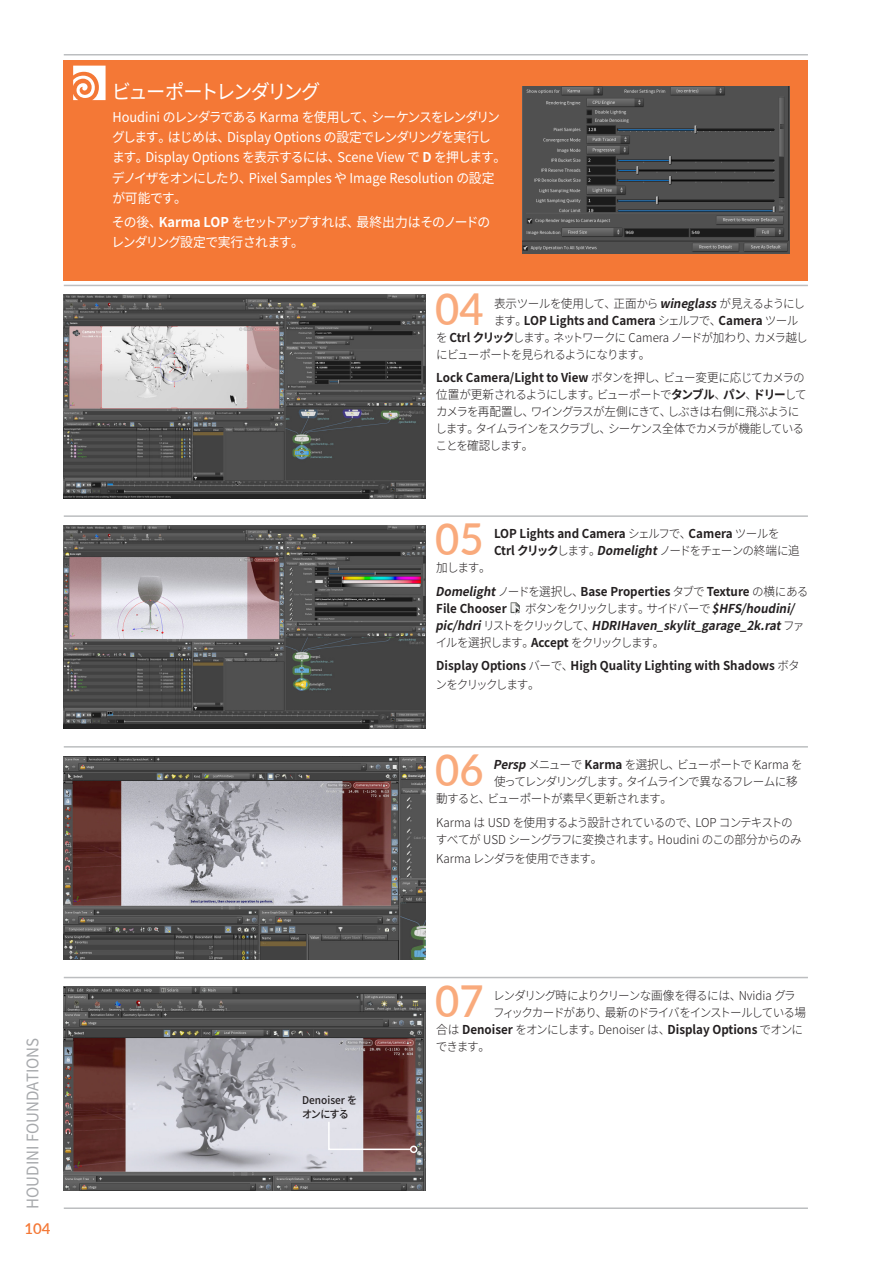
<style>
.page{position:relative;width:893px;height:1263px;background:#fff}
.page>*{position:absolute;margin:0;border:0;box-sizing:border-box;transform-origin:0 0}
.t1{font:600 43.95px "Lato";color:#f9aa7c;scale:.95 1}
.tip_title{font:20.25px "Noto Sans JP";letter-spacing:-.115em;color:#fff;scale:.95 1}
.t2{font:15.9px "Noto Sans JP";color:#a7a9ac;scale:.95 1}
.t3{font:600 15px "Lato";color:#f47836}
.tip_body{font:13.5px/20.2px "Noto Sans JP";letter-spacing:-.025em;color:#fff;scale:.95 1}
.tip_body-2{font:13.5px/20.2px "Noto Sans JP";letter-spacing:-.075em;color:#fff;scale:.95 1}
.t4{font:300 12.15px/17px "Noto Sans JP";letter-spacing:-.075em;color:#231f20;scale:.95 1}
.t5{font:700 12.15px/17px "Noto Sans JP";color:#231f20;scale:.95 1}
.t6{font:italic 700 12.15px/17px "Noto Sans JP";color:#231f20;scale:.95 1}
.t7{font:300 12.15px/17px "Noto Sans JP";letter-spacing:-.045em;color:#231f20;scale:.95 1}
.t8{font:300 12.15px "Noto Sans JP";letter-spacing:-.055em;color:#231f20;scale:.95 1}
.t9{font:300 12.15px "Noto Sans JP";letter-spacing:-.095em;color:#231f20;scale:.95 1}
.t10{font:300 12.15px "Noto Sans JP";letter-spacing:-.105em;color:#231f20;scale:.95 1}
.Labels{font:500 10.65px/13.8px "Noto Sans JP";color:#231f20;scale:.95 1}
.s1{font-weight:700}
.s2{font-weight:700;font-style:italic}
.s3{font-weight:300}
.s4{font-style:italic}
.s5{font-weight:300;font-style:normal}
.s6{font-style:normal}
</style>
<div class="page">
<hr style="left:64px;top:1207px;width:744px;height:2px;background:#bcbec0">
<hr style="left:64px;top:977px;width:744px;height:1px;background:#bcbec0">
<hr style="left:64px;top:746px;width:744px;height:2px;background:#bcbec0">
<hr style="left:64px;top:515px;width:744px;height:2px;background:#bcbec0">
<hr style="left:64px;top:285px;width:744px;height:1px;background:#bcbec0">
<hr style="left:64px;top:54px;width:744px;height:2px;background:#bcbec0">
<div style="left:64px;top:60px;width:744px;height:220px;background:#f47836"></div>
<svg style="left:73px;top:66px;width:33px;height:34px"></svg>
<img style="left:523px;top:87px;width:266px;height:166px">
<img style="left:64px;top:525px;width:362px;height:204px">
<img style="left:64px;top:756px;width:362px;height:204px">
<img style="left:64px;top:295px;width:362px;height:203px">
<img style="left:64px;top:987px;width:361px;height:203px">
<svg style="left:327px;top:1120px;width:85px;height:31px"></svg>
<div style="left:410px;top:1145px;width:7px;height:8px;border:2px solid #fff;border-radius:50%"></div>
<svg style="left:510px;top:602px;width:10px;height:12px"></svg>
<h3 class="t2" style="left:24px;top:1209px;width:182px;rotate:-90deg">HOUDINI FOUNDATIONS</h3>
<p class="t3" style="left:24px;top:1218px;width:28px">104</p>
<p class="tip_title" style="left:112px;top:80px;width:221px">ビューポートレンダリング</p>
<p class="tip_body" style="left:112px;top:107px;width:417px">Houdini のレンダラである Karma を使用して、シーケンスをレンダリングします。はじめは、Display Options の設定でレンダリングを実行します。Display Options を表示するには、Scene View で <span class="s1">D</span> を押します。デノイザをオンにしたり、Pixel Samples や Image Resolution の設定が可能です。</p>
<p class="tip_body-2" style="left:112px;top:212px;width:400px">その後、<span class="s1">Karma LOP</span> をセットアップすれば、最終出力はそのノードのレンダリング設定で実行されます。</p>
<p class="t1" style="left:435px;top:277px;width:53px">04</p>
<p class="t4" style="left:494px;top:295px;width:329px">表示ツールを使用して、正面から <span class="s2">wineglass</span>が見えるようにし</p>
<p class="t5" style="left:494px;top:312px;width:322px"><span class="s3">ます。</span>LOP Lights and Camera <span class="s3">シェルフで、</span>Camera <span class="s3">ツール</span></p>
<p class="t4" style="left:436px;top:329px;width:393px">を <span class="s1">Ctrl クリック</span>します。ネットワークに Camera ノードが加わり、カメラ越し</p>
<p class="t4" style="left:436px;top:346px;width:227px">にビューポートを見られるようになります。</p>
<p class="t4" style="left:435px;top:369px;width:392px"><span class="s1">Lock Camera/Light to View</span> ボタンを押し、ビュー変更に応じてカメラの位置が更新されるようにします。ビューポートで<span class="s1">タンブル</span>、<span class="s1">パン</span>、<span class="s1">ドリー</span>してカメラを再配置し、ワイングラスが左側にきて、しぶきは右側に飛ぶようにします。タイムラインをスクラブし、シーケンス全体でカメラが機能していることを確認します。</p>
<p class="t1" style="left:435px;top:507px;width:53px">05</p>
<p class="t5" style="left:494px;top:526px;width:323px">LOP Lights and Camera <span class="s3">シェルフで、</span>Camera <span class="s3">ツールを<br></span>Ctrl クリック<span class="s3">します。</span><span class="s4">Domelight</span><span class="s3">ノードをチェーンの終端に追</span></p>
<p class="t4" style="left:436px;top:560px;width:59px">加します。</p>
<p class="t5" style="left:435px;top:583px;width:394px"><span class="s4">Domelight</span><span class="s3">ノードを選択し、</span>Base Properties <span class="s3">タブで</span> Texture <span class="s3">の横にある<br></span>File Chooser</p>
<p class="t6" style="left:435px;top:600px;width:390px;text-indent:90px"><span class="s5">ボタンをクリックします。サイドバーで</span> $HFS/houdini/ pic/hdri<span class="s5">リストをクリックして、</span> HDRIHaven_skylit_garage_2k.rat<span class="s5">ファイルを選択します。</span><span class="s6">Accept</span> <span class="s5">をクリックします。</span></p>
<p class="t5" style="left:436px;top:656px;width:385px;line-height:19.2px">Display Options <span class="s3">バーで、</span>High Quality Lighting with Shadows <span class="s3">ボタンをクリックします。</span></p>
<p class="t1" style="left:435px;top:738px;width:53px">06</p>
<p class="t4" style="left:493px;top:756px;width:327px"><span class="s2">Persp</span>メニューで <span class="s1">Karma</span> を選択し、ビューポートで Karma を</p>
<p class="t10" style="left:494px;top:775px;width:321px">使ってレンダリングします。タイムラインで異なるフレームに移</p>
<p class="t4" style="left:436px;top:790px;width:250px">動すると、ビューポートが素早く更新されます。</p>
<p class="t7" style="left:436px;top:814px;width:387px">Karma は USD を使用するよう設計されているので、LOP コンテキストのすべてが USD シーングラフに変換されます。Houdini のこの部分からのみ</p>
<p class="t4" style="left:436px;top:850px;width:176px">Karma レンダラを使用できます。</p>
<p class="Labels" style="left:302px;top:1094px;width:60px">Denoiser をオンにする</p>
<p class="t1" style="left:435px;top:969px;width:53px">07</p>
<p class="t4" style="left:493px;top:987px;width:320px">レンダリング時によりクリーンな画像を得るには、Nvidia グラ</p>
<p class="t9" style="left:493px;top:1005px;width:331px">フィックカードがあり、最新のドライバをインストールしている場</p>
<p class="t8" style="left:436px;top:1022px;width:388px">合は <span class="s1">Denoiser</span> をオンにします。Denoiser は、<span class="s1">Display Options</span> でオンに</p>
<p class="t4" style="left:436px;top:1038px;width:59px">できます。</p>
</div>
